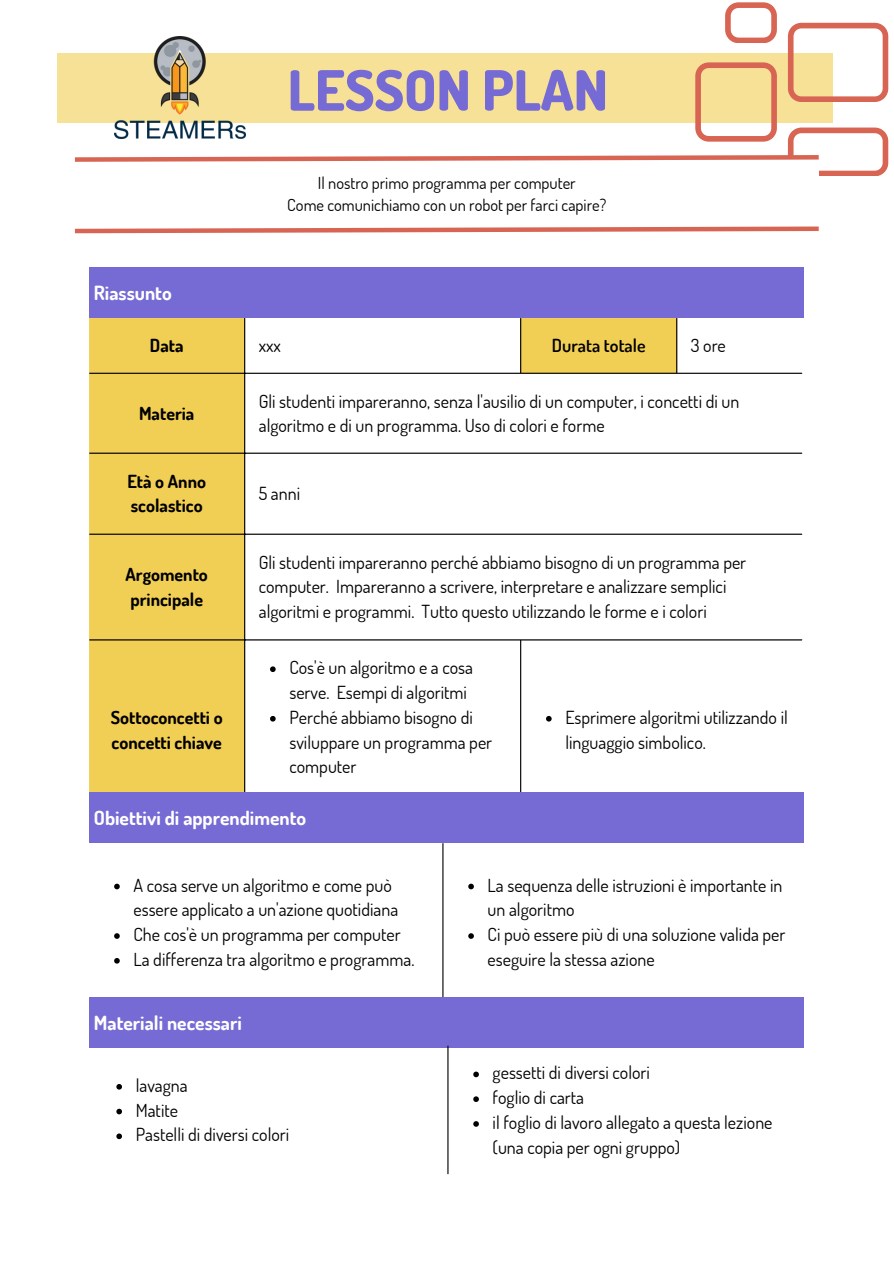
<style>
.page{position:relative;width:894px;height:1264px;background:#fff}
.page>*{position:absolute;margin:0;border:0;box-sizing:border-box;transform-origin:0 0}
.t1{font:800 55.5px "Dosis";color:#766ad4}
.t2{font:700 19.5px "Dosis";color:#fff}
.t3{font:18px/24.8px "Dosis";color:#000}
.t4{font:700 18px/24.8px "Dosis";color:#000}
.t5{font:600 18px "Dosis";color:#000}
.t6{font:16.5px "Dosis";color:#000}
</style>
<div class="page">
<div style="left:89px;top:267px;width:715px;height:51px;background:#766ad4"></div>
<svg style="left:89px;top:318px;width:588px;height:474px"></svg>
<svg style="left:270px;top:666px;width:5px;height:6px"></svg>
<svg style="left:270px;top:716px;width:5px;height:5px"></svg>
<svg style="left:546px;top:716px;width:5px;height:5px"></svg>
<hr style="left:244px;top:318px;width:1px;height:499px;background:#000">
<hr style="left:520px;top:318px;width:1px;height:55px;background:#000">
<hr style="left:520px;top:640px;width:1px;height:177px;background:#000">
<hr style="left:676px;top:318px;width:1px;height:55px;background:#000">
<hr style="left:89px;top:373px;width:712px;height:1px;background:#000">
<hr style="left:89px;top:452px;width:712px;height:2px;background:#000">
<hr style="left:89px;top:533px;width:712px;height:1px;background:#000">
<hr style="left:89px;top:639px;width:712px;height:1px;background:#000">
<div style="left:89px;top:792px;width:715px;height:51px;background:#766ad4"></div>
<svg style="left:70px;top:2px;width:817px;height:174px"></svg>
<svg style="left:74px;top:226px;width:745px;height:8px"></svg>
<img style="left:115px;top:36px;width:130px;height:102px">
<svg style="left:114px;top:883px;width:6px;height:6px"></svg>
<svg style="left:114px;top:933px;width:6px;height:5px"></svg>
<svg style="left:114px;top:958px;width:6px;height:5px"></svg>
<svg style="left:468px;top:883px;width:6px;height:6px"></svg>
<svg style="left:468px;top:933px;width:6px;height:5px"></svg>
<hr style="left:442px;top:843px;width:1px;height:158px;background:#000">
<div style="left:89px;top:997px;width:715px;height:51px;background:#766ad4"></div>
<svg style="left:116px;top:1084px;width:6px;height:5px"></svg>
<svg style="left:116px;top:1108px;width:6px;height:6px"></svg>
<svg style="left:116px;top:1133px;width:6px;height:6px"></svg>
<svg style="left:473px;top:1071px;width:6px;height:6px"></svg>
<svg style="left:473px;top:1096px;width:6px;height:5px"></svg>
<svg style="left:473px;top:1121px;width:6px;height:5px"></svg>
<hr style="left:447px;top:1045px;width:1px;height:129px;background:#000">
<h2 class="t1" style="left:287px;top:54px;width:322px">LESSON PLAN</h2>
<p class="t6" style="left:318px;top:172px;width:259px">Il nostro primo programma per computer</p>
<p class="t6" style="left:287px;top:194px;width:320px">Come comunichiamo con un robot per farci capire?</p>
<p class="t2" style="left:94px;top:280px;width:79px">Riassunto</p>
<h1 class="t4" style="left:150px;top:332px;width:35px">Data</h1>
<p class="t3" style="left:259px;top:332px;width:24px">xxx</p>
<p class="t5" style="left:551px;top:333px;width:95px">Durata totale</p>
<h2 class="t3" style="left:690px;top:332px;width:36px">3 ore</h2>
<p class="t4" style="left:139px;top:400px;width:57px">Materia</p>
<p class="t4" style="left:127px;top:468px;width:80px">Età o Anno scolastico</p>
<p class="t4" style="left:125px;top:561px;width:84px">Argomento principale</p>
<p class="t3" style="left:259px;top:388px;width:482px">Gli studenti impareranno, senza l'ausilio di un computer, i concetti di un algoritmo e di un programma. Uso di colori e forme</p>
<p class="t3" style="left:259px;top:480px;width:43px">5 anni</p>
<p class="t3" style="left:259px;top:549px;width:489px">Gli studenti impareranno perché abbiamo bisogno di un programma per computer. Impareranno a scrivere, interpretare e analizzare semplici algoritmi e programmi. Tutto questo utilizzando le forme e i colori</p>
<p class="t3" style="left:289px;top:654px;width:185px">Cos'è un algoritmo e a cosa serve. Esempi di algoritmi</p>
<p class="t3" style="left:289px;top:704px;width:204px">Perché abbiamo bisogno di sviluppare un programma per computer</p>
<p class="t3" style="left:565px;top:704px;width:224px">Esprimere algoritmi utilizzando il linguaggio simbolico.</p>
<p class="t2" style="left:94px;top:805px;width:214px">Obiettivi di apprendimento</p>
<p class="t4" style="left:111px;top:704px;width:113px">Sottoconcetti o concetti chiave</p>
<p class="t3" style="left:133px;top:872px;width:266px">A cosa serve un algoritmo e come può essere applicato a un'azione quotidiana</p>
<p class="t3" style="left:133px;top:921px;width:268px">Che cos'è un programma per computer</p>
<p class="t3" style="left:133px;top:946px;width:282px">La differenza tra algoritmo e programma.</p>
<h2 class="t2" style="left:94px;top:1009px;width:149px">Materiali necessari</h2>
<p class="t3" style="left:136px;top:1072px;width:54px">lavagna</p>
<p class="t3" style="left:136px;top:1097px;width:44px">Matite</p>
<p class="t3" style="left:136px;top:1121px;width:155px">Pastelli di diversi colori</p>
<p class="t3" style="left:487px;top:872px;width:296px">La sequenza delle istruzioni è importante in un algoritmo</p>
<p class="t3" style="left:487px;top:921px;width:299px">Ci può essere più di una soluzione valida per eseguire la stessa azione</p>
<p class="t3" style="left:492px;top:1059px;width:159px">gessetti di diversi colori</p>
<p class="t3" style="left:492px;top:1084px;width:93px">foglio di carta</p>
<p class="t3" style="left:492px;top:1109px;width:281px">il foglio di lavoro allegato a questa lezione (una copia per ogni gruppo)</p>
</div>
